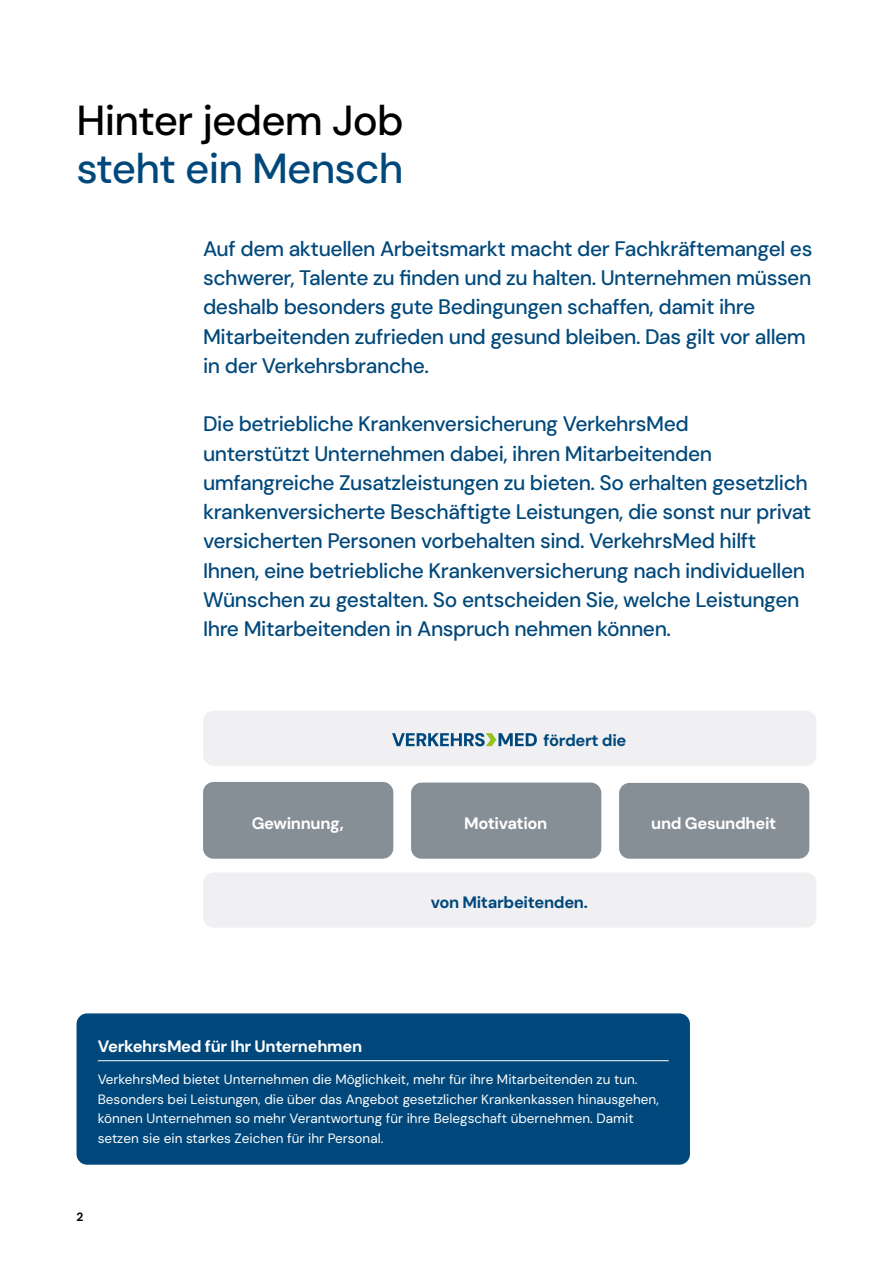
<style>
.page{position:relative;width:893px;height:1263px;background:#fff}
.page>*{position:absolute;margin:0;border:0;box-sizing:border-box;transform-origin:0 0}
.t1{font:500 42px "DM Sans";letter-spacing:-.02em;color:#000}
.t2{font:500 42px "DM Sans";letter-spacing:-.02em;color:#00487b}
.t3{font:500 21px/29.2px "DM Sans";letter-spacing:-.02em;color:#00487b}
.t4{font:700 16.5px "DM Sans";letter-spacing:-.02em;color:#fff}
.t5{font:700 16.5px "DM Sans";letter-spacing:-.02em;color:#00487b}
.t6{font:13.5px/19.5px "DM Sans";color:#fff}
.t7{font:700 12px "DM Sans";color:#000}
</style>
<div class="page">
<div style="left:77px;top:1013px;width:613px;height:152px;background:#00487b;border-radius:11px"></div>
<hr style="left:98px;top:1060px;width:571px;height:1px;background:#fff">
<div style="left:203px;top:782px;width:190px;height:77px;background:#868f96;border-radius:11px"></div>
<div style="left:411px;top:782px;width:190px;height:77px;background:#868f96;border-radius:11px"></div>
<div style="left:619px;top:783px;width:190px;height:76px;background:#868f96;border-radius:11px"></div>
<div style="left:203px;top:711px;width:613px;height:55px;background:#f0f0f3;border-radius:11px"></div>
<svg style="left:392px;top:733px;width:145px;height:13px"></svg>
<div style="left:203px;top:872px;width:613px;height:56px;background:#f0f0f3;border-radius:11px"></div>
<h1 class="t1" style="left:77px;top:104px;width:329px">Hinter jedem Job</h1>
<h1 class="t2" style="left:77px;top:152px;width:328px">steht ein Mensch</h1>
<p class="t3" style="left:203px;top:236px;width:611px">Auf dem aktuellen Arbeitsmarkt macht der Fachkräftemangel es schwerer, Talente zu finden und zu halten. Unternehmen müssen deshalb besonders gute Bedingungen schaffen, damit ihre Mitarbeitenden zufrieden und gesund bleiben. Das gilt vor allem in der Verkehrsbranche.</p>
<p class="t3" style="left:203px;top:409px;width:610px">Die betriebliche Krankenversicherung VerkehrsMed<br>unterstützt Unternehmen dabei, ihren Mitarbeitenden umfangreiche Zusatzleistungen zu bieten. So erhalten gesetzlich krankenversicherte Beschäftigte Leistungen, die sonst nur privat versicherten Personen vorbehalten sind. VerkehrsMed hilft Ihnen, eine betriebliche Krankenversicherung nach individuellen Wünschen zu gestalten. So entscheiden Sie, welche Leistungen Ihre Mitarbeitenden in Anspruch nehmen können.</p>
<p class="t5" style="left:544px;top:732px;width:84px">fördert die</p>
<p class="t4" style="left:252px;top:814px;width:94px">Gewinnung,</p>
<p class="t4" style="left:464px;top:814px;width:85px">Motivation</p>
<p class="t4" style="left:651px;top:814px;width:127px">und Gesundheit</p>
<p class="t5" style="left:431px;top:893px;width:159px">von Mitarbeitenden.</p>
<p class="t4" style="left:98px;top:1037px;width:266px">VerkehrsMed für Ihr Unternehmen</p>
<p class="t6" style="left:98px;top:1070px;width:562px">VerkehrsMed bietet Unternehmen die Möglichkeit, mehr für ihre Mitarbeitenden zu tun.<br>Besonders bei Leistungen, die über das Angebot gesetzlicher Krankenkassen hinausgehen, können Unternehmen so mehr Verantwortung für ihre Belegschaft übernehmen. Damit setzen sie ein starkes Zeichen für ihr Personal.</p>
<p class="t7" style="left:77px;top:1210px;width:8px">2</p>
</div>
